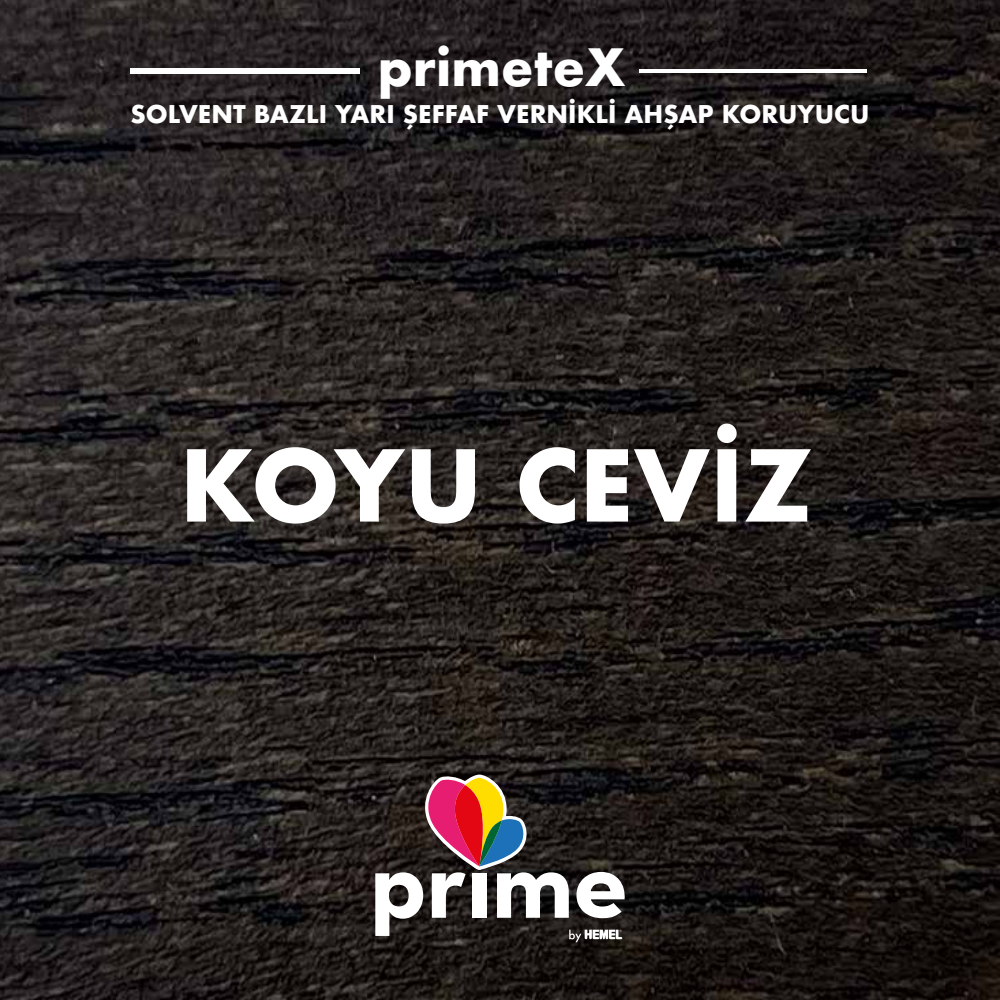
<style>
.page{position:relative;width:1000px;height:1000px;background:#fff}
.page>*{position:absolute;margin:0;border:0;box-sizing:border-box;transform-origin:0 0}
.t1{font:700 96px "Futura";color:#fff}
.t2{font:700 50px "Futura";color:#fff}
.t3{font:700 23.8px "Futura";color:#fff}
</style>
<div class="page">
<img style="left:0;top:0;width:1000px;height:1000px">
<div style="left:131px;top:69px;width:229px;height:5px;background:#fff"></div>
<hr style="left:640px;top:69px;width:227px;height:4px;background:#fff">
<svg style="left:375px;top:572px;width:250px;height:428px;background:#3a302d"></svg>
<h2 class="t2" style="left:378px;top:31px;width:249px">primeteX</h2>
<p class="t3" style="left:131px;top:96px;width:740px">SOLVENT BAZLI YARI ŞEFFAF VERNİKLİ AHŞAP KORUYUCU</p>
<h1 class="t1" style="left:180px;top:416px;width:634px">KOYU CEVİZ</h1>
</div>
